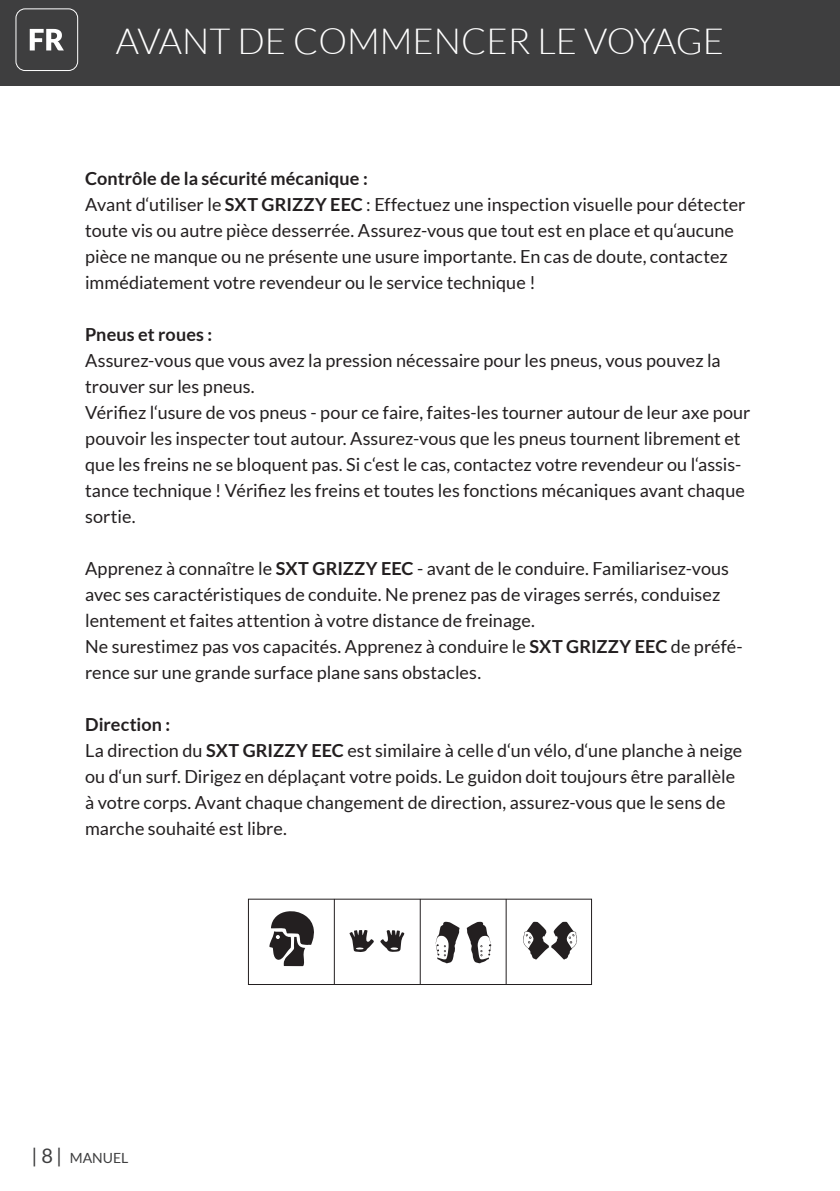
<style>
.page{position:relative;width:840px;height:1191px;background:#fff}
.page>*{position:absolute;margin:0;border:0;box-sizing:border-box;transform-origin:0 0}
.t1{font:300 36px "Lato";color:#fff}
.t2{font:18px/26px "Lato";letter-spacing:.005em;color:#231f20}
.t3{font:700 18px "Lato";letter-spacing:.01em;color:#231f20}
.t4{font:14px "Lato";color:#3e3e3f}
.s1{font-weight:700}
.s2{font-size:20px}
</style>
<div class="page">
<div style="left:0;top:0;width:839px;height:85px;background:#3e3e3f"></div>
<div style="left:16px;top:9px;width:62px;height:62px;border:1px solid #fff;border-radius:9px"></div>
<svg style="left:30px;top:29px;width:34px;height:21px"></svg>
<svg style="left:269px;top:911px;width:45px;height:55px"></svg>
<svg style="left:349px;top:930px;width:24px;height:22px"></svg>
<svg style="left:380px;top:930px;width:24px;height:22px"></svg>
<svg style="left:435px;top:921px;width:24px;height:42px"></svg>
<svg style="left:466px;top:921px;width:25px;height:42px"></svg>
<svg style="left:523px;top:921px;width:54px;height:38px"></svg>
<hr style="left:334px;top:899px;width:1px;height:85px;background:#231f20">
<hr style="left:419px;top:899px;width:1px;height:85px;background:#231f20">
<hr style="left:505px;top:899px;width:1px;height:85px;background:#231f20">
<h1 class="t1" style="left:116px;top:22px;width:609px">AVANT DE COMMENCER LE VOYAGE</h1>
<p class="t2" style="left:85px;top:165px;width:661px"><span class="s1">Contrôle de la sécurité mécanique :<br></span>Avant d‘utiliser le <span class="s1">SXT GRIZZY EEC</span> : Effectuez une inspection visuelle pour détecter toute vis ou autre pièce desserrée. Assurez-vous que tout est en place et qu‘aucune pièce ne manque ou ne présente une usure importante. En cas de doute, contactez immédiatement votre revendeur ou le service technique !</p>
<p class="t3" style="left:85px;top:324px;width:129px">Pneus et roues :</p>
<p class="t2" style="left:85px;top:347px;width:666px">Assurez-vous que vous avez la pression nécessaire pour les pneus, vous pouvez la trouver sur les pneus.<br>Vérifiez l‘usure de vos pneus - pour ce faire, faites-les tourner autour de leur axe pour pouvoir les inspecter tout autour. Assurez-vous que les pneus tournent librement et que les freins ne se bloquent pas. Si c‘est le cas, contactez votre revendeur ou l‘assis&shy;tance technique ! Vérifiez les freins et toutes les fonctions mécaniques avant chaque sortie.</p>
<p class="t2" style="left:85px;top:555px;width:658px">Apprenez à connaître le <span class="s1">SXT GRIZZY EEC</span> - avant de le conduire. Familiarisez-vous avec ses caractéristiques de conduite. Ne prenez pas de virages serrés, conduisez lentement et faites attention à votre distance de freinage.<br>Ne surestimez pas vos capacités. Apprenez à conduire le <span class="s1">SXT GRIZZY EEC</span> de préfé&shy;rence sur une grande surface plane sans obstacles.</p>
<p class="t2" style="left:85px;top:711px;width:658px"><span class="s1">Direction :<br></span>La direction du <span class="s1">SXT GRIZZY EEC</span> est similaire à celle d‘un vélo, d‘une planche à neige ou d‘un surf. Dirigez en déplaçant votre poids. Le guidon doit toujours être parallèle à votre corps. Avant chaque changement de direction, assurez-vous que le sens de marche souhaité est libre.</p>
<p class="t4" style="left:31px;top:1149px;width:98px"><span class="s2">| 8 |</span> MANUEL</p>
</div>
